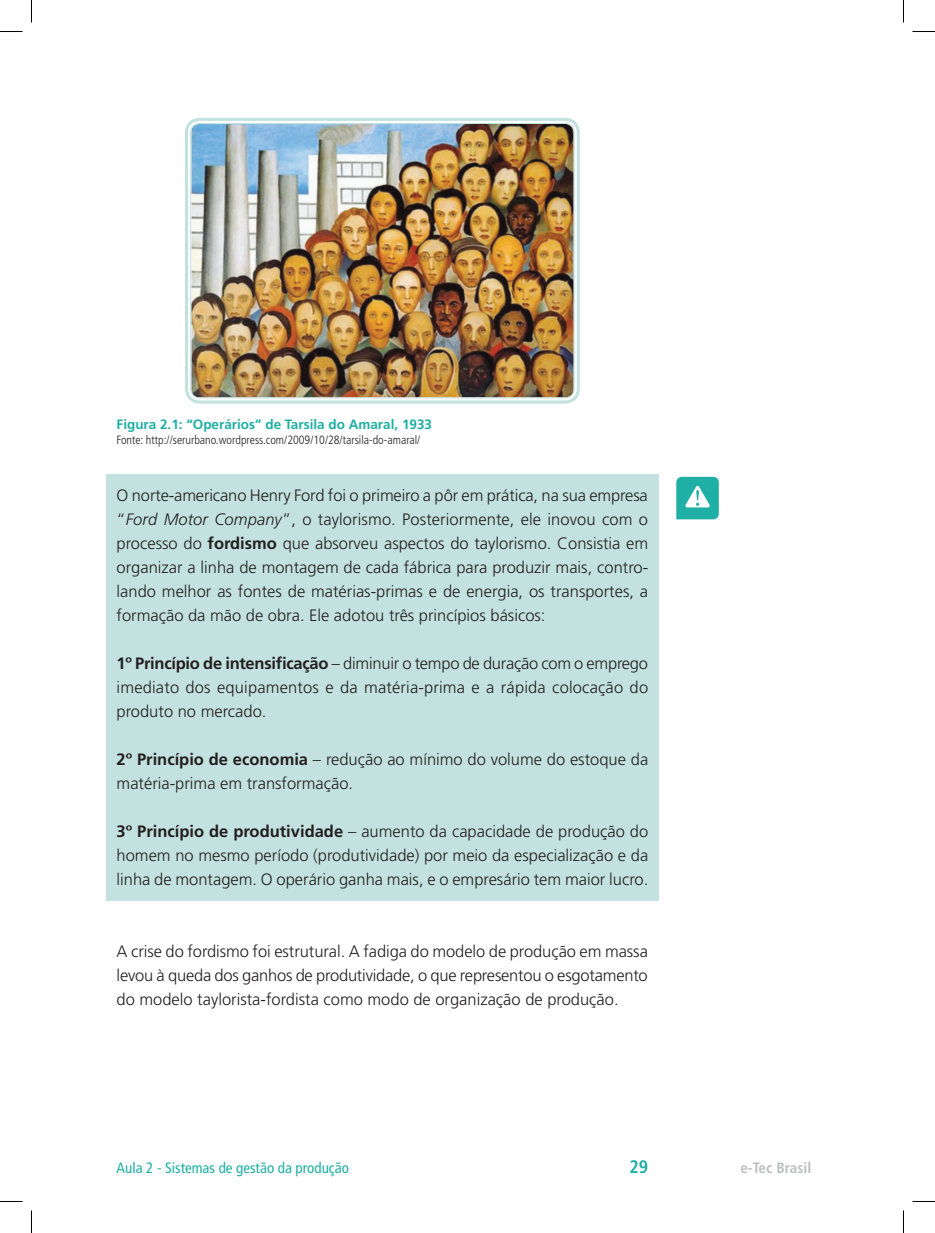
<style>
.page{position:relative;width:935px;height:1233px;background:#fff}
.page>*{position:absolute;margin:0;border:0;box-sizing:border-box;transform-origin:0 0}
.t1{font:700 condensed 18px "Frutiger LT Std";color:#1fafa4}
.t2{font:300 16.5px/24px "Frutiger LT Std";color:#231f20;text-align:justify}
.t3{font:condensed 15px "Frutiger LT Std";color:#1fafa4}
.t4{font:700 condensed 15px "Frutiger LT Std";color:#bcbdc0}
.t5{font:700 13.5px "Frutiger LT Std";color:#1fafa4}
.t6{font:300 condensed 12px "Frutiger LT Std";color:#231f20}
.s1{font-style:italic}
.s2{font-weight:700}
</style>
<div class="page">
<div style="left:106px;top:474px;width:553px;height:426px;background:#c3e2df"></div>
<img style="left:191px;top:124px;width:382px;height:273px">
<div style="left:185px;top:118px;width:395px;height:285px;border:3px solid #c3e2df;border-radius:13px"></div>
<div style="left:190px;top:123px;width:384px;height:275px;border:1px solid #c3e2df;border-radius:9px"></div>
<svg style="left:676px;top:477px;width:43px;height:42px"></svg>
<svg style="left:0;top:31px;width:22px;height:1px"></svg>
<svg style="left:912px;top:31px;width:23px;height:1px"></svg>
<svg style="left:0;top:1201px;width:22px;height:1px"></svg>
<svg style="left:912px;top:1201px;width:23px;height:1px"></svg>
<svg style="left:31px;top:0;width:1px;height:23px"></svg>
<svg style="left:31px;top:1210px;width:1px;height:22px"></svg>
<svg style="left:903px;top:0;width:1px;height:23px"></svg>
<svg style="left:903px;top:1210px;width:1px;height:22px"></svg>
<p class="t5" style="left:117px;top:416px;width:317px">Figura 2.1: “Operários” de Tarsila do Amaral, 1933</p>
<p class="t6" style="left:117px;top:433px;width:305px">Fonte: http://serurbano.wordpress.com/2009/10/28/tarsila-do-amaral/</p>
<p class="t2" style="left:117px;top:483px;width:533px">O norte-americano Henry Ford foi o primeiro a pôr em prática, na sua empresa “<span class="s1">Ford Motor Company</span>”, o taylorismo. Posteriormente, ele inovou com o processo do <span class="s2">fordismo</span> que absorveu aspectos do taylorismo. Consistia em organizar a linha de montagem de cada fábrica para produzir mais, contro&shy;lando melhor as fontes de matérias-primas e de energia, os transportes, a formação da mão de obra. Ele adotou três princípios básicos:</p>
<p class="t2" style="left:117px;top:651px;width:533px"><span class="s2">1º Princípio de intensificação</span> – diminuir o tempo de duração com o emprego imediato dos equipamentos e da matéria-prima e a rápida colocação do produto no mercado.</p>
<p class="t2" style="left:117px;top:747px;width:533px"><span class="s2">2º Princípio de economia</span> – redução ao mínimo do volume do estoque da matéria-prima em transformação.</p>
<p class="t2" style="left:117px;top:819px;width:533px"><span class="s2">3º Princípio de produtividade</span> – aumento da capacidade de produção do homem no mesmo período (produtividade) por meio da especialização e da linha de montagem. O operário ganha mais, e o empresário tem maior lucro.</p>
<p class="t2" style="left:117px;top:939px;width:533px">A crise do fordismo foi estrutural. A fadiga do modelo de produção em massa levou à queda dos ganhos de produtividade, o que representou o esgotamento do modelo taylorista-fordista como modo de organização de produção.</p>
<p class="t3" style="left:117px;top:1159px;width:234px">Aula 2 - Sistemas de gestão da produção</p>
<p class="t1" style="left:629px;top:1156px;width:20px">29</p>
<p class="t4" style="left:740px;top:1158px;width:72px">e-Tec Brasil</p>
</div>
